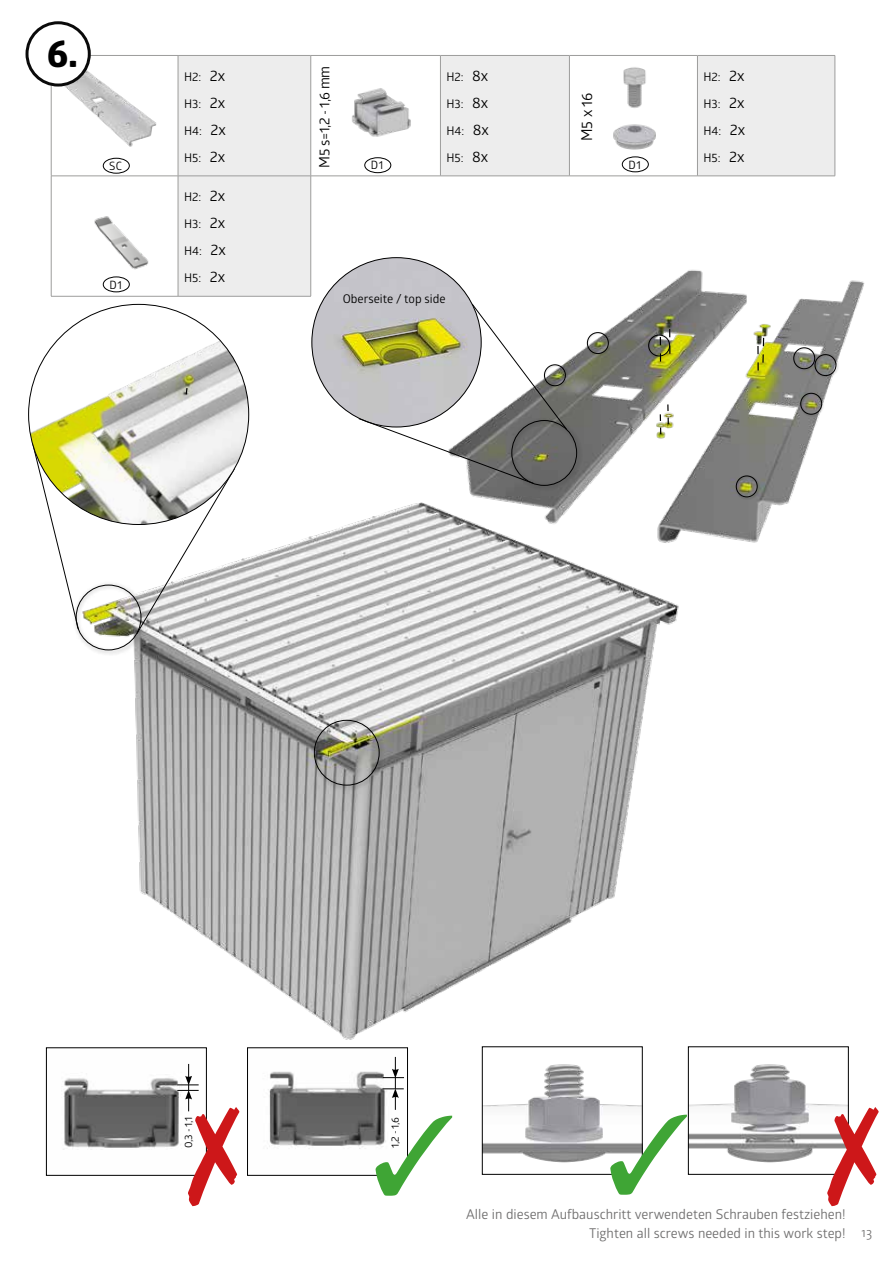
<style>
.page{position:relative;width:893px;height:1263px;background:#fff}
.page>*{position:absolute;margin:0;border:0;box-sizing:border-box;transform-origin:0 0}
.t1{font:800 39px "Glober";color:#000}
.t2{font:15px "Glober";color:#000}
.t3{font:14.25px "Glober";color:#000}
.t4{font:13.5px/19.5px "Glober";color:#706f6f;text-align:right}
.t5{font:300 13.5px "The Sans";color:#706f6f}
.t6{font:12px "Glober";color:#000}
.t7{font:11.4px "Glober";letter-spacing:.05em;color:#000}
.t8{font:10.5px "Glober";color:#000}
.s1{font-size:15px}
</style>
<div class="page">
<img style="left:467px;top:280px;width:398px;height:263px">
<img style="left:45px;top:474px;width:653px;height:585px">
<div style="left:311px;top:717px;width:74px;height:74px;background:#000;opacity:.75"></div>
<div style="left:314px;top:720px;width:65px;height:65px;border:1px solid #000;border-radius:50%"></div>
<div style="left:73px;top:582px;width:74px;height:74px;background:#000;opacity:.75"></div>
<div style="left:508px;top:417px;width:75px;height:75px;background:#000;opacity:.75"></div>
<div style="left:543px;top:364px;width:25px;height:25px;background:#000;opacity:.75"></div>
<div style="left:586px;top:332px;width:25px;height:24px;background:#000;opacity:.75"></div>
<div style="left:587px;top:332px;width:21px;height:22px;border:1px solid #000;border-radius:50%"></div>
<div style="left:648px;top:334px;width:24px;height:25px;background:#000;opacity:.75"></div>
<div style="left:648px;top:335px;width:22px;height:21px;border:1px solid #000;border-radius:50%"></div>
<div style="left:793px;top:347px;width:25px;height:25px;background:#000;opacity:.75"></div>
<div style="left:794px;top:348px;width:21px;height:21px;border:1px solid #000;border-radius:50%"></div>
<div style="left:800px;top:392px;width:25px;height:25px;background:#000;opacity:.75"></div>
<div style="left:801px;top:393px;width:21px;height:21px;border:1px solid #000;border-radius:50%"></div>
<div style="left:814px;top:354px;width:25px;height:24px;background:#000;opacity:.75"></div>
<div style="left:815px;top:354px;width:21px;height:22px;border:1px solid #000;border-radius:50%"></div>
<div style="left:735px;top:475px;width:25px;height:25px;background:#000;opacity:.75"></div>
<div style="left:736px;top:476px;width:21px;height:21px;border:1px solid #000;border-radius:50%"></div>
<svg style="left:179px;top:56px;width:656px;height:240px;fill:#ededed"></svg>
<hr style="left:51px;top:55px;width:127px;height:1px;background:#9d9d9c">
<hr style="left:51px;top:56px;width:1px;height:120px;background:#9d9d9c">
<hr style="left:178px;top:55px;width:133px;height:1px;background:#9d9d9c">
<hr style="left:311px;top:55px;width:129px;height:1px;background:#9d9d9c">
<hr style="left:310px;top:56px;width:1px;height:120px;background:#9d9d9c">
<hr style="left:440px;top:55px;width:129px;height:1px;background:#9d9d9c">
<hr style="left:440px;top:56px;width:1px;height:120px;background:#9d9d9c">
<hr style="left:569px;top:55px;width:128px;height:1px;background:#9d9d9c">
<hr style="left:569px;top:56px;width:1px;height:120px;background:#9d9d9c">
<hr style="left:697px;top:55px;width:138px;height:1px;background:#9d9d9c">
<hr style="left:697px;top:56px;width:1px;height:120px;background:#9d9d9c">
<hr style="left:835px;top:56px;width:1px;height:120px;background:#9d9d9c">
<hr style="left:51px;top:176px;width:127px;height:1px;background:#9d9d9c">
<hr style="left:51px;top:176px;width:1px;height:120px;background:#9d9d9c">
<hr style="left:178px;top:176px;width:133px;height:1px;background:#9d9d9c">
<hr style="left:178px;top:176px;width:1px;height:120px;background:#9d9d9c">
<hr style="left:311px;top:176px;width:129px;height:1px;background:#9d9d9c">
<hr style="left:310px;top:176px;width:1px;height:120px;background:#9d9d9c">
<hr style="left:440px;top:176px;width:129px;height:1px;background:#9d9d9c">
<hr style="left:569px;top:176px;width:128px;height:1px;background:#9d9d9c">
<hr style="left:697px;top:176px;width:138px;height:1px;background:#9d9d9c">
<hr style="left:51px;top:296px;width:127px;height:1px;background:#9d9d9c">
<hr style="left:178px;top:296px;width:133px;height:1px;background:#9d9d9c">
<img style="left:54px;top:56px;width:129px;height:120px">
<div style="left:103px;top:158px;width:27px;height:16px;border:1px solid #000;border-radius:50%"></div>
<div style="left:103px;top:277px;width:27px;height:15px;border:1px solid #000;border-radius:50%"></div>
<div style="left:364px;top:157px;width:27px;height:16px;border:1px solid #000;border-radius:50%"></div>
<div style="left:27px;top:23px;width:62px;height:62px;background:#fff;border-radius:50%"></div>
<div style="left:26px;top:21px;width:65px;height:66px;border:3px solid #0a0a0a;border-radius:50%"></div>
<svg style="left:32px;top:443px;width:47px;height:187px"></svg>
<svg style="left:136px;top:469px;width:99px;height:165px"></svg>
<img style="left:315px;top:55px;width:127px;height:103px">
<img style="left:570px;top:57px;width:126px;height:106px">
<img style="left:312px;top:258px;width:169px;height:169px;border-radius:85px">
<div style="left:622px;top:156px;width:27px;height:16px;border:1px solid #000;border-radius:50%"></div>
<svg style="left:358px;top:304px;width:209px;height:180px"></svg>
<img style="left:29px;top:304px;width:220px;height:220px;border-radius:110px">
<img style="left:690px;top:1048px;width:157px;height:115px">
<div style="left:688px;top:1046px;width:161px;height:129px;border:1px solid #000"></div>
<img style="left:484px;top:1048px;width:157px;height:115px">
<div style="left:482px;top:1046px;width:161px;height:129px;border:1px solid #000"></div>
<svg style="left:610px;top:1115px;width:77px;height:80px"></svg>
<svg style="left:827px;top:1107px;width:52px;height:99px"></svg>
<img style="left:48px;top:1049px;width:157px;height:101px">
<div style="left:46px;top:1047px;width:161px;height:129px;border:1px solid #000"></div>
<img style="left:249px;top:1049px;width:157px;height:123px">
<div style="left:247px;top:1047px;width:161px;height:129px;border:1px solid #000"></div>
<svg style="left:376px;top:1116px;width:76px;height:80px"></svg>
<svg style="left:382px;top:1057px;width:22px;height:53px"></svg>
<svg style="left:177px;top:1064px;width:62px;height:142px"></svg>
<svg style="left:185px;top:387px;width:3px;height:9px"></svg>
<img style="left:94px;top:216px;width:55px;height:54px">
<svg style="left:669px;top:329px;width:1px;height:25px"></svg>
<svg style="left:660px;top:337px;width:1px;height:25px"></svg>
<svg style="left:757px;top:337px;width:8px;height:34px"></svg>
<svg style="left:660px;top:414px;width:1px;height:20px"></svg>
<svg style="left:667px;top:404px;width:2px;height:20px"></svg>
<h1 class="t1" style="left:47px;top:25px;width:33px">6.</h1>
<p class="t7" style="left:109px;top:158px;width:15px">SC</p>
<p class="t7" style="left:109px;top:277px;width:14px">D1</p>
<p class="t6" style="left:184px;top:68px;width:43px">H2: <span class="s1">2x</span></p>
<p class="t6" style="left:184px;top:95px;width:43px">H3: <span class="s1">2x</span></p>
<p class="t6" style="left:184px;top:122px;width:43px">H4: <span class="s1">2x</span></p>
<p class="t6" style="left:184px;top:149px;width:43px">H5: <span class="s1">2x</span></p>
<p class="t6" style="left:184px;top:188px;width:43px">H2: <span class="s1">2x</span></p>
<p class="t6" style="left:184px;top:215px;width:43px">H3: <span class="s1">2x</span></p>
<p class="t6" style="left:184px;top:242px;width:43px">H4: <span class="s1">2x</span></p>
<p class="t6" style="left:184px;top:269px;width:43px">H5: <span class="s1">2x</span></p>
<p class="t3" style="left:314px;top:168px;width:103px;rotate:-90deg">M5 s=1,2 - 1,6 mm</p>
<p class="t7" style="left:371px;top:157px;width:14px">D1</p>
<p class="t6" style="left:446px;top:68px;width:43px">H2: <span class="s1">8x</span></p>
<p class="t6" style="left:446px;top:95px;width:43px">H3: <span class="s1">8x</span></p>
<p class="t6" style="left:446px;top:122px;width:44px">H4: <span class="s1">8x</span></p>
<p class="t6" style="left:446px;top:149px;width:43px">H5: <span class="s1">8x</span></p>
<p class="t6" style="left:343px;top:290px;width:104px">Oberseite / top side</p>
<p class="t2" style="left:576px;top:141px;width:50px;rotate:-90deg">M5 x 16</p>
<p class="t7" style="left:628px;top:157px;width:14px">D1</p>
<p class="t6" style="left:703px;top:68px;width:43px">H2: <span class="s1">2x</span></p>
<p class="t6" style="left:703px;top:95px;width:43px">H3: <span class="s1">2x</span></p>
<p class="t6" style="left:703px;top:122px;width:43px">H4: <span class="s1">2x</span></p>
<p class="t6" style="left:703px;top:149px;width:43px">H5: <span class="s1">2x</span></p>
<p class="t8" style="left:181px;top:1148px;width:32px;rotate:-90deg">0,3 - 1,1</p>
<p class="t8" style="left:388px;top:1147px;width:32px;rotate:-90deg">1,2 - 1,6</p>
<p class="t4" style="left:466px;top:1204px;width:381px">Alle in diesem Aufbauschritt verwendeten Schrauben festziehen!<br>Tighten all screws needed in this work step!</p>
<p class="t5" style="left:861px;top:1221px;width:12px">13</p>
</div>
